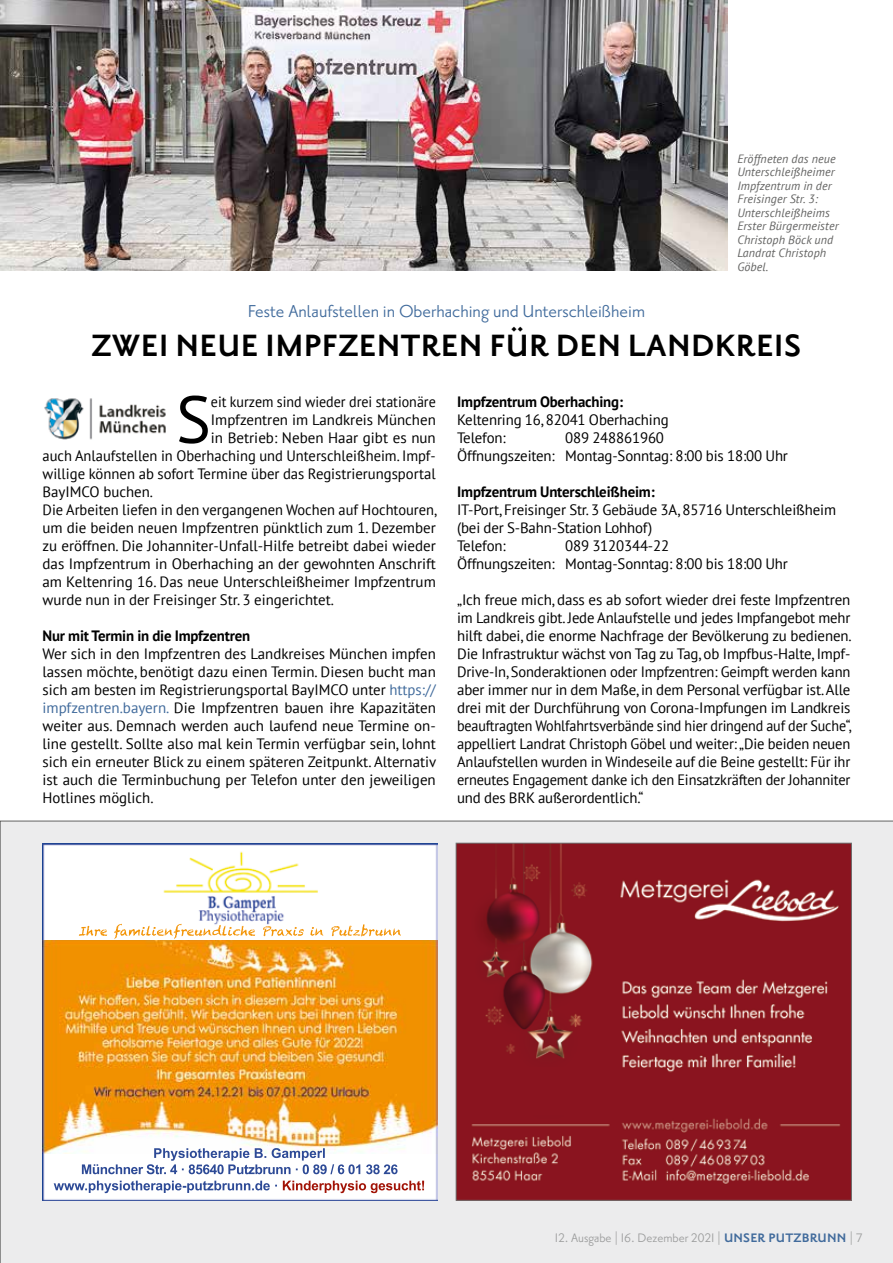
<style>
.page{position:relative;width:893px;height:1263px;background:#fff}
.page>*{position:absolute;margin:0;border:0;box-sizing:border-box;transform-origin:0 0}
.t1{font:66.45px "PT Sans";color:#000}
.t2{font:700 37.5px "Priori Sans OT";letter-spacing:.01em;color:#000}
.t3{font:21px "Priori Sans OT";color:#416b9c}
.t4{font:15px/18px "PT Sans";color:#000}
.t5{font:700 15px "PT Sans";letter-spacing:-.01em;color:#000}
.t6{font:15px "Priori Sans OT";color:#9c9d9d}
.t7{font:15px "PT Sans";color:#000;scale:.93 1}
.t8{font:italic 12px/13.5px "PT Sans";letter-spacing:.01em;color:#636362}
.s1{color:#416b9c}
.s2{font-weight:700;color:#416b9c}
</style>
<div class="page">
<div style="left:0;top:821px;width:893px;height:442px;background:#ececed"></div>
<img style="left:0;top:0;width:727px;height:271px">
<img style="left:44px;top:398px;width:122px;height:42px">
<img style="left:458px;top:845px;width:392px;height:354px">
<div style="left:456px;top:843px;width:396px;height:358px;border:1px solid #6f6f6e"></div>
<img style="left:43px;top:843px;width:395px;height:357px">
<svg style="left:86px;top:926px;width:5px;height:10px"></svg>
<svg style="left:174px;top:924px;width:7px;height:10px"></svg>
<svg style="left:361px;top:924px;width:6px;height:12px"></svg>
<img style="left:43px;top:941px;width:395px;height:213px">
<p class="t8" style="left:737px;top:151px;width:103px">Eröffneten das neue<br>Unterschleißheimer<br>Impfzentrum in der<br>Freisinger Str. 3:<br>Unterschleißheims<br>Erster Bürgermeister<br>Christoph Böck und<br>Landrat Christoph<br>Göbel.</p>
<h3 class="t3" style="left:248px;top:300px;width:399px">Feste Anlaufstellen in Oberhaching und Unterschleißheim</h3>
<h2 class="t2" style="left:92px;top:326px;width:711px">ZWEI NEUE IMPFZENTREN FÜR DEN LANDKREIS</h2>
<h1 class="t1" style="left:176px;top:377px;width:36px">S</h1>
<p class="t7" style="left:211px;top:392px;width:243px">eit kurzem sind wieder drei stationäre</p>
<p class="t4" style="left:211px;top:410px;width:226px">Impfzentren im Landkreis München</p>
<p class="t4" style="left:211px;top:428px;width:226px">in Betrieb: Neben Haar gibt es nun</p>
<p class="t4" style="left:43px;top:446px;width:395px">auch Anlaufstellen in Oberhaching und Unterschleißheim. Impf-</p>
<p class="t4" style="left:43px;top:464px;width:395px">willige können ab sofort Termine über das Registrierungsportal</p>
<p class="t4" style="left:43px;top:482px;width:112px">BayIMCO buchen.</p>
<p class="t4" style="left:43px;top:500px;width:396px">Die Arbeiten liefen in den vergangenen Wochen auf Hochtouren,</p>
<p class="t4" style="left:43px;top:518px;width:395px">um die beiden neuen Impfzentren pünktlich zum 1. Dezember</p>
<p class="t4" style="left:43px;top:536px;width:395px">zu eröffnen. Die Johanniter-Unfall-Hilfe betreibt dabei wieder</p>
<p class="t4" style="left:43px;top:554px;width:395px">das Impfzentrum in Oberhaching an der gewohnten Anschrift</p>
<p class="t4" style="left:43px;top:572px;width:395px">am Keltenring 16. Das neue Unterschleißheimer Impfzentrum</p>
<p class="t4" style="left:43px;top:590px;width:293px">wurde nun in der Freisinger Str. 3 eingerichtet.</p>
<p class="t5" style="left:43px;top:626px;width:209px">Nur mit Termin in die Impfzentren</p>
<p class="t4" style="left:43px;top:644px;width:395px;text-align:justify">Wer sich in den Impfzentren des Landkreises München impfen lassen möchte, benötigt dazu einen Termin. Diesen bucht man sich am besten im Registrierungsportal BayIMCO unter <span class="s1">https:// impfzentren.bayern.</span> Die Impfzentren bauen ihre Kapazitäten weiter aus. Demnach werden auch laufend neue Termine on&shy;line gestellt. Sollte also mal kein Termin verfügbar sein, lohnt sich ein erneuter Blick zu einem späteren Zeitpunkt. Alternativ ist auch die Terminbuchung per Telefon unter den jeweiligen Hotlines möglich.</p>
<p class="t5" style="left:457px;top:392px;width:167px">Impfzentrum Oberhaching:</p>
<p class="t4" style="left:457px;top:410px;width:213px">Keltenring 16, 82041 Oberhaching<br>Telefon:</p>
<p class="t4" style="left:457px;top:428px;width:332px;text-indent:108px">089 248861960<br>Öffnungszeiten: Montag-Sonntag: 8:00 bis 18:00 Uhr</p>
<p class="t5" style="left:457px;top:482px;width:199px">Impfzentrum Unterschleißheim:</p>
<p class="t4" style="left:457px;top:500px;width:380px">IT-Port, Freisinger Str. 3 Gebäude 3A, 85716 Unterschleißheim (bei der S-Bahn-Station Lohhof)<br>Telefon:</p>
<p class="t4" style="left:457px;top:536px;width:332px;text-indent:108px">089 3120344-22<br>Öffnungszeiten: Montag-Sonntag: 8:00 bis 18:00 Uhr</p>
<p class="t4" style="left:457px;top:590px;width:396px;text-align:justify">„Ich freue mich, dass es ab sofort wieder drei feste Impfzentren im Landkreis gibt. Jede Anlaufstelle und jedes Impfangebot mehr hilft dabei, die enorme Nachfrage der Bevölkerung zu bedienen.<br>Die Infrastruktur wächst von Tag zu Tag, ob Impfbus-Halte, Impf-Drive-In, Sonderaktionen oder Impfzentren: Geimpft werden kann aber immer nur in dem Maße, in dem Personal verfügbar ist. Alle drei mit der Durchführung von Corona-Impfungen im Landkreis beauftragten Wohlfahrtsverbände sind hier dringend auf der Suche“, appelliert Landrat Christoph Göbel und weiter: „Die beiden neuen Anlaufstellen wurden in Windeseile auf die Beine gestellt: Für ihr erneutes Engagement danke ich den Einsatzkräften der Johanniter und des BRK außerordentlich.“</p>
<p class="t6" style="left:555px;top:1230px;width:309px">12. Ausgabe | 16. Dezember 2021 | <span class="s2">UNSER PUTZBRUNN</span> | 7</p>
</div>
